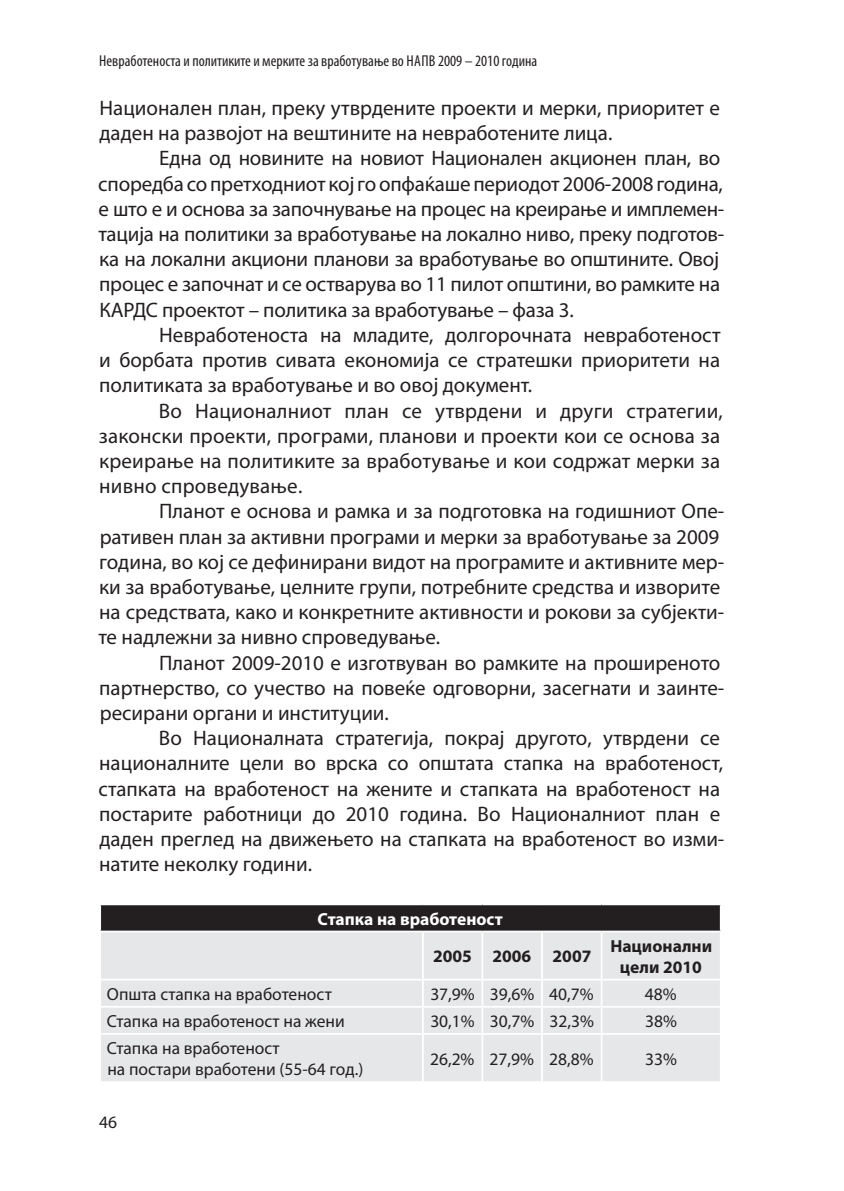
<style>
.page{position:relative;width:844px;height:1191px;background:#fff}
.page>*{position:absolute;margin:0;border:0;box-sizing:border-box;transform-origin:0 0}
.t1{font:21px/25.2px "Myriad Pro";color:#231f20}
.t2{font:17.5px/21px "Myriad Pro";color:#231f20}
.t3{font:700 17.5px/21px "Myriad Pro";color:#231f20;text-align:center}
.t4{font:700 17.5px "Myriad Pro";color:#fff}
.t5{font:condensed 15.75px "Myriad Pro";color:#231f20}
</style>
<div class="page">
<div style="left:100px;top:904px;width:620px;height:27px;background:#231f20"></div>
<div style="left:101px;top:932px;width:618px;height:149px;background:#e6e7e9"></div>
<hr style="left:422px;top:932px;width:1px;height:46px;background:#fff">
<hr style="left:481px;top:932px;width:2px;height:46px;background:#fff">
<hr style="left:541px;top:932px;width:1px;height:46px;background:#fff">
<hr style="left:600px;top:932px;width:2px;height:46px;background:#fff">
<hr style="left:99px;top:978px;width:324px;height:2px;background:#fff">
<hr style="left:423px;top:978px;width:59px;height:2px;background:#fff">
<hr style="left:482px;top:978px;width:60px;height:2px;background:#fff">
<hr style="left:481px;top:980px;width:2px;height:26px;background:#fff">
<hr style="left:542px;top:978px;width:59px;height:2px;background:#fff">
<hr style="left:601px;top:978px;width:120px;height:2px;background:#fff">
<hr style="left:600px;top:980px;width:2px;height:26px;background:#fff">
<hr style="left:99px;top:1006px;width:324px;height:1px;background:#fff">
<hr style="left:423px;top:1006px;width:59px;height:1px;background:#fff">
<svg style="left:422px;top:980px;width:1px;height:53px"></svg>
<hr style="left:482px;top:1006px;width:60px;height:1px;background:#fff">
<hr style="left:481px;top:1007px;width:2px;height:26px;background:#fff">
<hr style="left:542px;top:1006px;width:59px;height:1px;background:#fff">
<svg style="left:541px;top:980px;width:1px;height:53px"></svg>
<hr style="left:601px;top:1006px;width:120px;height:1px;background:#fff">
<hr style="left:600px;top:1007px;width:2px;height:26px;background:#fff">
<hr style="left:99px;top:1033px;width:324px;height:1px;background:#fff">
<hr style="left:423px;top:1033px;width:59px;height:1px;background:#fff">
<hr style="left:422px;top:1034px;width:1px;height:47px;background:#fff">
<hr style="left:482px;top:1033px;width:60px;height:1px;background:#fff">
<hr style="left:481px;top:1034px;width:2px;height:47px;background:#fff">
<hr style="left:542px;top:1033px;width:59px;height:1px;background:#fff">
<hr style="left:541px;top:1034px;width:1px;height:47px;background:#fff">
<hr style="left:601px;top:1033px;width:120px;height:1px;background:#fff">
<hr style="left:600px;top:1034px;width:2px;height:47px;background:#fff">
<hr style="left:99px;top:903px;width:324px;height:2px;background:#fff">
<hr style="left:99px;top:905px;width:2px;height:25px;background:#fff">
<hr style="left:423px;top:903px;width:59px;height:2px;background:#fff">
<hr style="left:482px;top:903px;width:60px;height:2px;background:#fff">
<hr style="left:542px;top:903px;width:59px;height:2px;background:#fff">
<hr style="left:601px;top:903px;width:120px;height:2px;background:#fff">
<hr style="left:719px;top:905px;width:2px;height:25px;background:#fff">
<hr style="left:99px;top:930px;width:324px;height:2px;background:#fff">
<hr style="left:423px;top:930px;width:59px;height:2px;background:#fff">
<hr style="left:482px;top:930px;width:60px;height:2px;background:#fff">
<hr style="left:542px;top:930px;width:59px;height:2px;background:#fff">
<hr style="left:601px;top:930px;width:120px;height:2px;background:#fff">
<p class="t5" style="left:99px;top:51px;width:439px">Невработеноста и политиките и мерките за вработување во напв 2009 – 2010 година</p>
<p class="t1" style="left:99px;top:95px;width:622px">Национален план, преку утврдените проекти и мерки, приоритет е даден на развојот на вештините на невработените лица.</p>
<p class="t1" style="left:98px;top:145px;width:627px;text-indent:61px">Една од новините на новиот Национален акционен план, во споредба со претходниот кој го опфаќаше периодот 2006-2008 година, е што е и основа за започнување на процес на креирање и имплемен&shy;тација на политики за вработување на локално ниво, преку подготов&shy;ка на локални акциони планови за вработување во општините. Овој процес е започнат и се остварува во 11 пилот општини, во рамките на КАРДС проектот – политика за вработување – фаза 3.</p>
<p class="t1" style="left:99px;top:322px;width:623px;text-align:justify;text-indent:60px">Невработеноста на младите, долгорочната невработеност и борбата против сивата економија се стратешки приоритети на политиката за вработување и во овој документ.</p>
<p class="t1" style="left:99px;top:397px;width:625px;text-indent:60px">Во Националниот план се утврдени и други стратегии, законски проекти, програми, планови и проекти кои се основа за креирање на политиките за вработување и кои содржат мерки за нивно спроведување.</p>
<p class="t1" style="left:98px;top:498px;width:627px;text-indent:61px">Планот е основа и рамка и за подготовка на годишниот Опе&shy;ративен план за активни програми и мерки за вработување за 2009 година, во кој се дефинирани видот на програмите и активните мер&shy;ки за вработување, целните групи, потребните средства и изворите на средствата, како и конкретните активности и рокови за субјекти&shy;те надлежни за нивно спроведување.</p>
<p class="t1" style="left:99px;top:649px;width:626px;text-indent:60px">Планот 2009-2010 е изготвуван во рамките на проширеното партнерство, со учество на повеќе одговорни, засегнати и заинте&shy;ресирани органи и институции.</p>
<p class="t1" style="left:98px;top:725px;width:627px;text-indent:61px">Во Националната стратегија, покрај другото, утврдени се националните цели во врска со општата стапка на вработеност, стапката на вработеност на жените и стапката на вработеност на постарите работници до 2010 година. Во Националниот план е даден преглед на движењето на стапката на вработеност во изми&shy;натите неколку години.</p>
<p class="t4" style="left:317px;top:907px;width:187px">Стапка на вработеност</p>
<p class="t3" style="left:433px;top:945px;width:160px">2005 2006 2007</p>
<p class="t3" style="left:610px;top:934px;width:103px">Национални цели 2010</p>
<p class="t2" style="left:107px;top:983px;width:226px">Општа стапка на вработеност</p>
<p class="t2" style="left:430px;top:983px;width:165px">37,9% 39,6% 40,7%</p>
<p class="t2" style="left:644px;top:983px;width:33px">48%</p>
<p class="t2" style="left:107px;top:1010px;width:239px">Стапка на вработеност на жени</p>
<p class="t2" style="left:430px;top:1010px;width:165px">30,1% 30,7% 32,3%</p>
<p class="t2" style="left:645px;top:1010px;width:33px">38%</p>
<p class="t2" style="left:107px;top:1037px;width:258px">Стапка на вработеност<br>на постари вработени (55-64 год.)</p>
<p class="t2" style="left:430px;top:1048px;width:165px">26,2% 27,9% 28,8%</p>
<p class="t2" style="left:645px;top:1048px;width:33px">33%</p>
<p class="t2" style="left:99px;top:1111px;width:19px">46</p>
</div>
